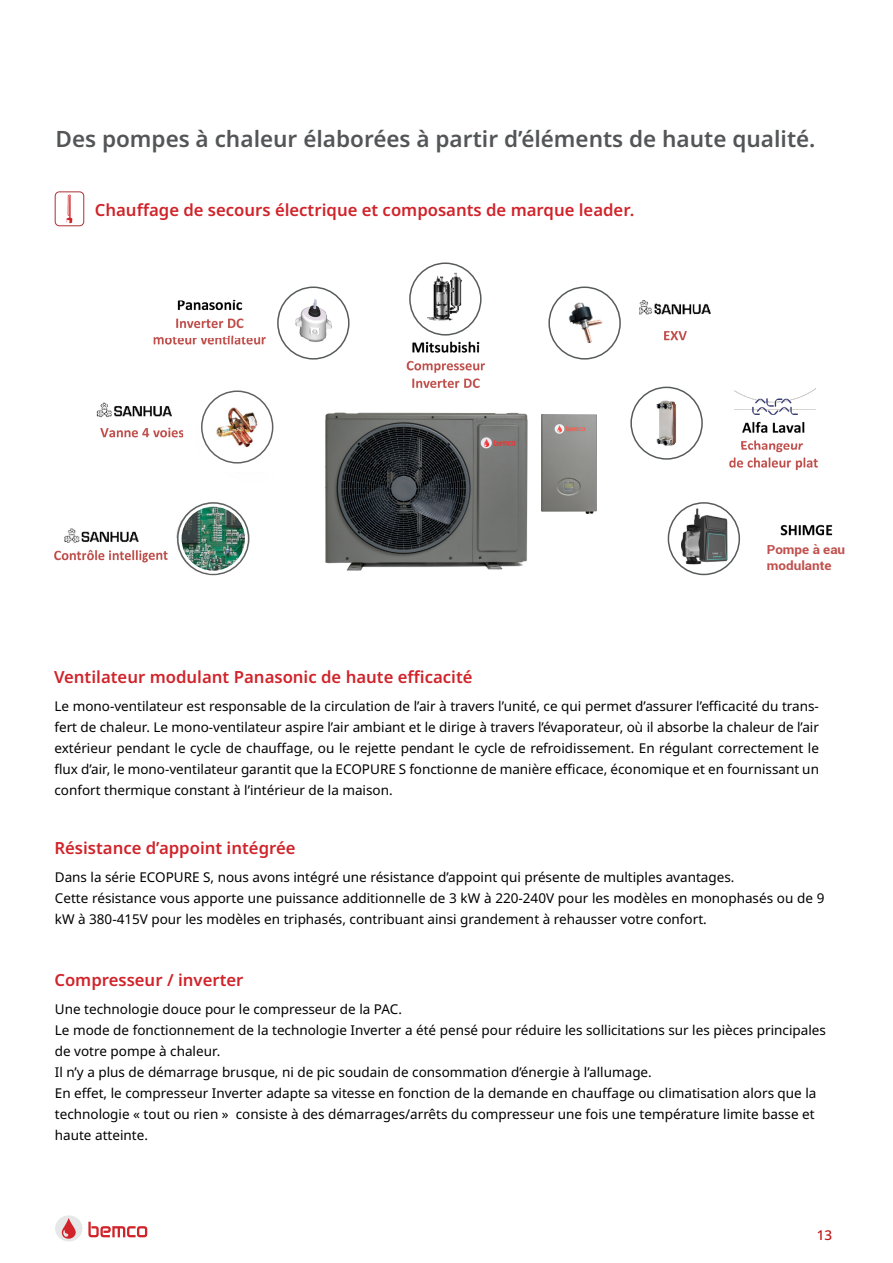
<style>
.page{position:relative;width:893px;height:1263px;background:#fff}
.page>*{position:absolute;margin:0;border:0;box-sizing:border-box;transform-origin:0 0}
.t1{font:600 22.5px "Noto Sans";color:#535557}
.t2{font:600 16.65px "Noto Sans";color:#d0232a}
.t3{font:13.5px/21px "Noto Sans";color:#000}
.t4{font:500 13.5px "Noto Sans";color:#be1818}
.t5{font:700 12.45px/16.5px "Roboto";color:#c0504d;scale:1.09 1}
</style>
<div class="page">
<svg style="left:55px;top:1215px;width:92px;height:27px"></svg>
<img style="left:424px;top:271px;width:48px;height:62px">
<img style="left:295px;top:303px;width:32px;height:39px">
<img style="left:327px;top:319px;width:16px;height:24px">
<img style="left:314px;top:299px;width:3px;height:4px">
<div style="left:55px;top:191px;width:29px;height:35px;border:1px solid #ac3135;border-radius:4px"></div>
<svg style="left:66px;top:194px;width:7px;height:29px"></svg>
<img style="left:54px;top:528px;width:91px;height:35px">
<img style="left:145px;top:538px;width:105px;height:25px">
<img style="left:682px;top:506px;width:48px;height:61px">
<img style="left:780px;top:524px;width:53px;height:12px">
<img style="left:176px;top:502px;width:74px;height:36px">
<img style="left:729px;top:447px;width:89px;height:24px">
<img style="left:639px;top:392px;width:56px;height:67px">
<img style="left:96px;top:402px;width:86px;height:36px">
<img style="left:741px;top:414px;width:63px;height:33px">
<img style="left:406px;top:341px;width:79px;height:47px">
<img style="left:639px;top:300px;width:19px;height:92px">
<img style="left:153px;top:337px;width:113px;height:8px">
<img style="left:658px;top:304px;width:36px;height:37px">
<img style="left:173px;top:301px;width:71px;height:36px">
<img style="left:277px;top:300px;width:10px;height:37px">
<img style="left:694px;top:303px;width:17px;height:11px">
<img style="left:328px;top:289px;width:14px;height:12px">
<img style="left:178px;top:506px;width:71px;height:68px">
<img style="left:199px;top:503px;width:28px;height:3px">
<div style="left:177px;top:502px;width:72px;height:73px;border:2px solid #616161;border-radius:50%"></div>
<div style="left:201px;top:390px;width:72px;height:74px;border:2px solid #616161;border-radius:50%"></div>
<img style="left:216px;top:407px;width:42px;height:40px">
<div style="left:277px;top:286px;width:73px;height:74px;border:2px solid #585b5c;border-radius:50%"></div>
<div style="left:409px;top:262px;width:73px;height:74px;border:2px solid #585b5c;border-radius:50%"></div>
<div style="left:548px;top:286px;width:73px;height:74px;border:2px solid #585b5c;border-radius:50%"></div>
<img style="left:568px;top:303px;width:34px;height:40px">
<div style="left:668px;top:502px;width:72px;height:73px;border:2px solid #585b5c;border-radius:50%"></div>
<img style="left:735px;top:389px;width:81px;height:25px">
<div style="left:179px;top:504px;width:69px;height:70px;border:3px solid #fff;border-radius:50%"></div>
<img style="left:325px;top:412px;width:203px;height:159px">
<img style="left:542px;top:414px;width:54px;height:99px">
<div style="left:630px;top:387px;width:73px;height:73px;border:2px solid #585b5c;border-radius:50%"></div>
<p class="t1" style="left:55px;top:123px;width:761px">Des pompes à chaleur élaborées à partir d’éléments de haute qualité.</p>
<p class="t2" style="left:95px;top:198px;width:541px">Chauffage de secours électrique et composants de marque leader.</p>
<p class="t5" style="left:767px;top:540px;width:73px">Pompe à eau modulante</p>
<p class="t2" style="left:54px;top:665px;width:420px">Ventilateur modulant Panasonic de haute efficacité</p>
<p class="t3" style="left:54px;top:696px;width:766px;text-align:justify">Le mono-ventilateur est responsable de la circulation de l’air à travers l’unité, ce qui permet d’assurer l’efficacité du trans&shy;fert de chaleur. Le mono-ventilateur aspire l’air ambiant et le dirige à travers l’évaporateur, où il absorbe la chaleur de l’air extérieur pendant le cycle de chauffage, ou le rejette pendant le cycle de refroidissement. En régulant correctement le flux d’air, le mono-ventilateur garantit que la ECOPURE S fonctionne de manière efficace, économique et en fournissant un confort thermique constant à l’intérieur de la maison.</p>
<p class="t2" style="left:54px;top:836px;width:243px">Résistance d’appoint intégrée</p>
<p class="t3" style="left:55px;top:867px;width:681px">Dans la série ECOPURE S, nous avons intégré une résistance d’appoint qui présente de multiples avantages.</p>
<p class="t3" style="left:55px;top:888px;width:771px">Cette résistance vous apporte une puissance additionnelle de 3 kW à 220-240V pour les modèles en monophasés ou de 9 kW à 380-415V pour les modèles en triphasés, contribuant ainsi grandement à rehausser votre confort.</p>
<p class="t2" style="left:54px;top:968px;width:191px">Compresseur / inverter</p>
<p class="t3" style="left:55px;top:999px;width:773px">Une technologie douce pour le compresseur de la PAC.<br>Le mode de fonctionnement de la technologie Inverter a été pensé pour réduire les sollicitations sur les pièces principales de votre pompe à chaleur.</p>
<p class="t3" style="left:55px;top:1062px;width:763px">Il n’y a plus de démarrage brusque, ni de pic soudain de consommation d’énergie à l’allumage.<br>En effet, le compresseur Inverter adapte sa vitesse en fonction de la demande en chauffage ou climatisation alors que la technologie « tout ou rien » consiste à des démarrages/arrêts du compresseur une fois une température limite basse et haute atteinte.</p>
<p class="t4" style="left:817px;top:1225px;width:17px">13</p>
</div>
